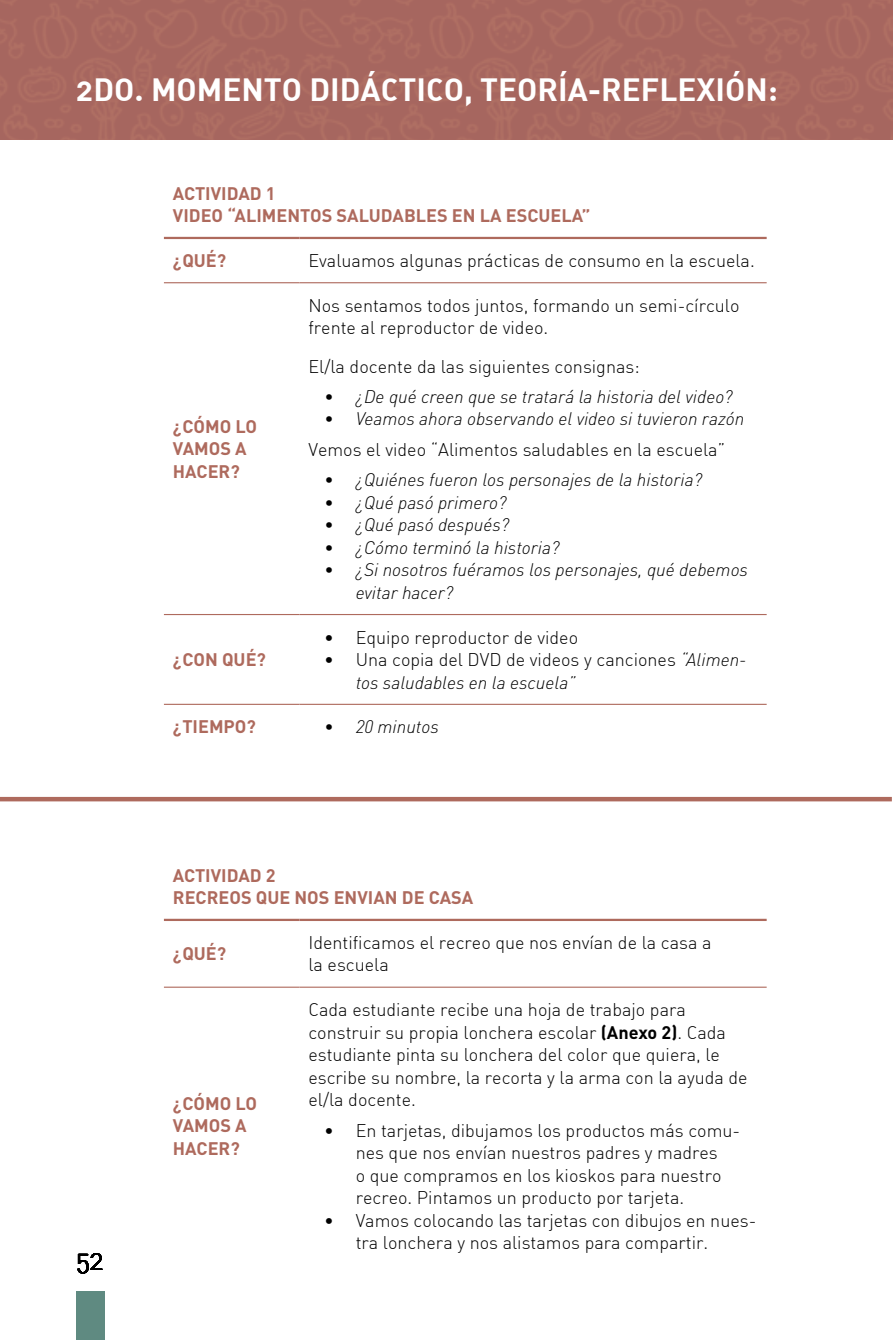
<style>
.page{position:relative;width:893px;height:1340px;background:#fff}
.page>*{position:absolute;margin:0;border:0;box-sizing:border-box;transform-origin:0 0}
.t1{font:31.5px "DIN Bold Alternate";color:#fff}
.t2{font:300 27px "DIN Alternate";color:#000}
.t3{font:300 18px/22.5px "DIN Alternate";color:#000}
.t4{font:italic 300 18px/22.5px "DIN";color:#000}
.t5{font:700 18px/22.5px "DIN";color:#ae6a5d}
.s1{font-family:"DIN";font-style:italic}
.s2{font-family:"DIN";font-weight:700}
</style>
<div class="page">
<div style="left:77px;top:1290px;width:28px;height:49px;background:#5f8a81"></div>
<div style="left:0;top:0;width:893px;height:140px;background:#a6665f"></div>
<hr style="left:164px;top:614px;width:135px;height:1px;background:#ae6a5d">
<hr style="left:299px;top:614px;width:468px;height:1px;background:#ae6a5d">
<hr style="left:164px;top:703px;width:135px;height:2px;background:#ae6a5d">
<hr style="left:299px;top:703px;width:468px;height:2px;background:#ae6a5d">
<hr style="left:164px;top:282px;width:135px;height:1px;background:#ae6a5d">
<hr style="left:299px;top:282px;width:468px;height:1px;background:#ae6a5d">
<hr style="left:164px;top:237px;width:135px;height:2px;background:#ae6a5d">
<hr style="left:299px;top:237px;width:468px;height:2px;background:#ae6a5d">
<hr style="left:164px;top:986px;width:135px;height:1px;background:#ae6a5d">
<hr style="left:299px;top:986px;width:468px;height:1px;background:#ae6a5d">
<hr style="left:164px;top:918px;width:135px;height:3px;background:#ae6a5d">
<hr style="left:299px;top:918px;width:468px;height:3px;background:#ae6a5d">
<hr style="left:0;top:797px;width:892px;height:4px;background:#ae6a5d">
<h1 class="t1" style="left:76px;top:69px;width:703px">2DO. MOMENTO DIDÁCTICO, TEORÍA-REFLEXIÓN:</h1>
<p class="t5" style="left:173px;top:181px;width:419px">ACTIVIDAD 1<br>VIDEO “ALIMENTOS SALUDABLES EN LA ESCUELA”</p>
<p class="t5" style="left:173px;top:248px;width:55px">¿QUÉ?</p>
<p class="t3" style="left:308px;top:249px;width:448px">Evaluamos algunas prácticas de consumo en la escuela.</p>
<p class="t5" style="left:173px;top:414px;width:86px">¿CÓMO LO<br>VAMOS A<br>HACER?</p>
<p class="t5" style="left:173px;top:647px;width:95px">¿CON QUÉ?</p>
<p class="t3" style="left:308px;top:294px;width:433px">Nos sentamos todos juntos, formando un semi-círculo frente al reproductor de video.</p>
<p class="t3" style="left:308px;top:354px;width:333px">El/la docente da las siguientes consignas:</p>
<p class="t4" style="left:324px;top:385px;width:410px">• ¿De qué creen que se tratará la historia del video?</p>
<p class="t4" style="left:324px;top:407px;width:422px">• Veamos ahora observando el video si tuvieron razón</p>
<p class="t3" style="left:308px;top:438px;width:418px">Vemos el video “Alimentos saludables en la escuela”</p>
<p class="t4" style="left:324px;top:468px;width:379px">• ¿Quiénes fueron los personajes de la historia?</p>
<p class="t4" style="left:324px;top:491px;width:184px">• ¿Qué pasó primero?</p>
<p class="t4" style="left:324px;top:513px;width:187px">• ¿Qué pasó después?</p>
<p class="t4" style="left:324px;top:536px;width:237px">• ¿Cómo terminó la historia?</p>
<p class="t4" style="left:356px;top:558px;width:394px;text-indent:-32px">• ¿Si nosotros fuéramos los personajes, qué debemos evitar hacer?</p>
<p class="t3" style="left:324px;top:625px;width:255px">• Equipo reproductor de video</p>
<p class="t3" style="left:324px;top:648px;width:424px">• Una copia del DVD de videos y canciones <span class="s1">“Alimen-</span></p>
<p class="t4" style="left:356px;top:670px;width:221px">tos saludables en la escuela”</p>
<p class="t5" style="left:173px;top:714px;width:84px">¿TIEMPO?</p>
<p class="t4" style="left:324px;top:715px;width:116px">• 20 minutos</p>
<h2 class="t2" style="left:77px;top:1243px;width:28px">52</h2>
<p class="t5" style="left:173px;top:863px;width:302px">ACTIVIDAD 2<br>RECREOS QUE NOS ENVIAN DE CASA</p>
<p class="t5" style="left:173px;top:941px;width:55px">¿QUÉ?</p>
<p class="t3" style="left:308px;top:931px;width:405px">Identificamos el recreo que nos envían de la casa a la escuela</p>
<p class="t5" style="left:173px;top:1091px;width:86px">¿CÓMO LO<br>VAMOS A<br>HACER?</p>
<p class="t3" style="left:308px;top:998px;width:441px">Cada estudiante recibe una hoja de trabajo para construir su propia lonchera escolar <span class="s2">(Anexo 2)</span>. Cada estudiante pinta su lonchera del color que quiera, le escribe su nombre, la recorta y la arma con la ayuda de el/la docente.</p>
<p class="t3" style="left:356px;top:1118px;width:386px;text-indent:-32px">• En tarjetas, dibujamos los productos más comu&shy;nes que nos envían nuestros padres y madres<br>o que compramos en los kioskos para nuestro recreo. Pintamos un producto por tarjeta.</p>
<p class="t3" style="left:356px;top:1208px;width:402px;text-indent:-32px">• Vamos colocando las tarjetas con dibujos en nues&shy;tra lonchera y nos alistamos para compartir.</p>
</div>
